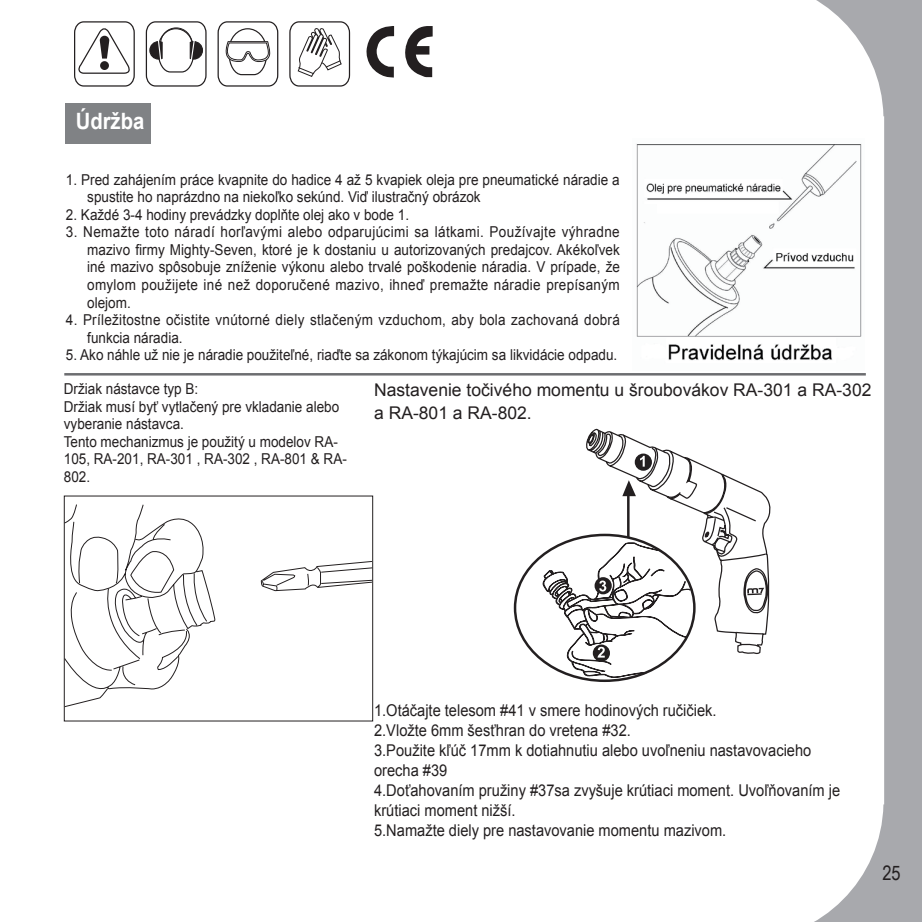
<style>
.page{position:relative;width:922px;height:922px;background:#fff}
.page>*{position:absolute;margin:0;border:0;box-sizing:border-box;transform-origin:0 0}
.t1{font:700 22.5px "Arial";color:#fff;scale:.9 1}
.t2{font:20px "Arial Narrow";color:#231f20}
.t3{font:17.5px/22.5px "Arial";color:#231f20}
.t4{font:16.25px/20px "Arial";color:#231f20;scale:.9 1}
.t5{font:15px/17.5px "Arial";color:#231f20;scale:.9 1}
.t6{font:15px/17.5px "Arial";letter-spacing:.02em;color:#231f20;scale:.9 1}
</style>
<div class="page">
<svg style="left:747px;top:0;width:174px;height:921px"></svg>
<svg style="left:217px;top:21px;width:62px;height:66px"></svg>
<svg style="left:74px;top:21px;width:61px;height:66px"></svg>
<svg style="left:145px;top:21px;width:62px;height:66px"></svg>
<svg style="left:289px;top:21px;width:61px;height:66px"></svg>
<svg style="left:366px;top:26px;width:28px;height:52px"></svg>
<svg style="left:405px;top:26px;width:27px;height:51px"></svg>
<div style="left:65px;top:104px;width:85px;height:40px;background:#808285"></div>
<hr style="left:64px;top:373px;width:801px;height:2px;background:#6c6d70">
<svg style="left:63px;top:503px;width:310px;height:204px"></svg>
<svg style="left:585px;top:429px;width:186px;height:258px"></svg>
<svg style="left:739px;top:643px;width:20px;height:4px"></svg>
<svg style="left:734px;top:631px;width:30px;height:4px"></svg>
<svg style="left:634px;top:453px;width:17px;height:17px"></svg>
<svg style="left:640px;top:455px;width:4px;height:11px"></svg>
<svg style="left:542px;top:541px;width:149px;height:138px"></svg>
<hr style="left:627px;top:485px;width:2px;height:53px;background:#231f20">
<svg style="left:622px;top:480px;width:13px;height:16px"></svg>
<img style="left:636px;top:138px;width:227px;height:232px">
<svg style="left:747px;top:587px;width:17px;height:8px"></svg>
<h1 class="t1" style="left:76px;top:106px;width:78px">Údržba</h1>
<p class="t5" style="left:87px;top:171px;width:593px;text-indent:-21px">1. Pred zahájením práce kvapnite do hadice 4 až 5 kvapiek oleja pre pneumatické náradie a spustite ho naprázdno na niekoľko sekúnd. Viď ilustračný obrázok</p>
<p class="t5" style="left:66px;top:206px;width:383px">2. Každé 3-4 hodiny prevádzky doplňte olej ako v bode 1.</p>
<p class="t5" style="left:87px;top:223px;width:593px;text-align:justify;text-indent:-21px">3. Nemažte toto náradí horľavými alebo odparujúcimi sa látkami. Používajte výhradne mazivo firmy Mighty-Seven, ktoré je k dostaniu u autorizovaných predajcov. Akékoľvek iné mazivo spôsobuje zníženie výkonu alebo trvalé poškodenie náradia. V prípade, že omylom použijete iné než doporučené mazivo, ihneď premažte náradie prepísaným olejom.</p>
<p class="t6" style="left:87px;top:311px;width:593px;text-indent:-21px">4. Príležitostne očistite vnútorné diely stlačeným vzduchom, aby bola zachovaná dobrá funkcia náradia.</p>
<p class="t5" style="left:66px;top:346px;width:614px">5. Ako náhle už nie je náradie použiteľné, riaďte sa zákonom týkajúcim sa likvidácie odpadu.</p>
<p class="t5" style="left:64px;top:380px;width:316px">Držiak nástavce typ B:<br>Držiak musí byť vytlačený pre vkladanie alebo vyberanie nástavca.<br>Tento mechanizmus je použitý u modelov RA-<br>105, RA-201, RA-301 , RA-302 , RA-801 &amp; RA-<br>802.</p>
<p class="t3" style="left:374px;top:379px;width:499px">Nastavenie točivého momentu u šroubovákov RA-301 a RA-302 a RA-801 a RA-802.</p>
<p class="t4" style="left:374px;top:700px;width:519px">1.Otáčajte telesom #41 v smere hodinových ručičiek.<br>2.Vložte 6mm šesťhran do vretena #32.<br>3.Použite kľúč 17mm k dotiahnutiu alebo uvoľneniu nastavovacieho orecha #39<br>4.Doťahovaním pružiny #37sa zvyšuje krútiaci moment. Uvoľňovaním je krútiaci moment nižší.<br>5.Namažte diely pre nastavovanie momentu mazivom.</p>
<h2 class="t2" style="left:882px;top:858px;width:20px">25</h2>
</div>
